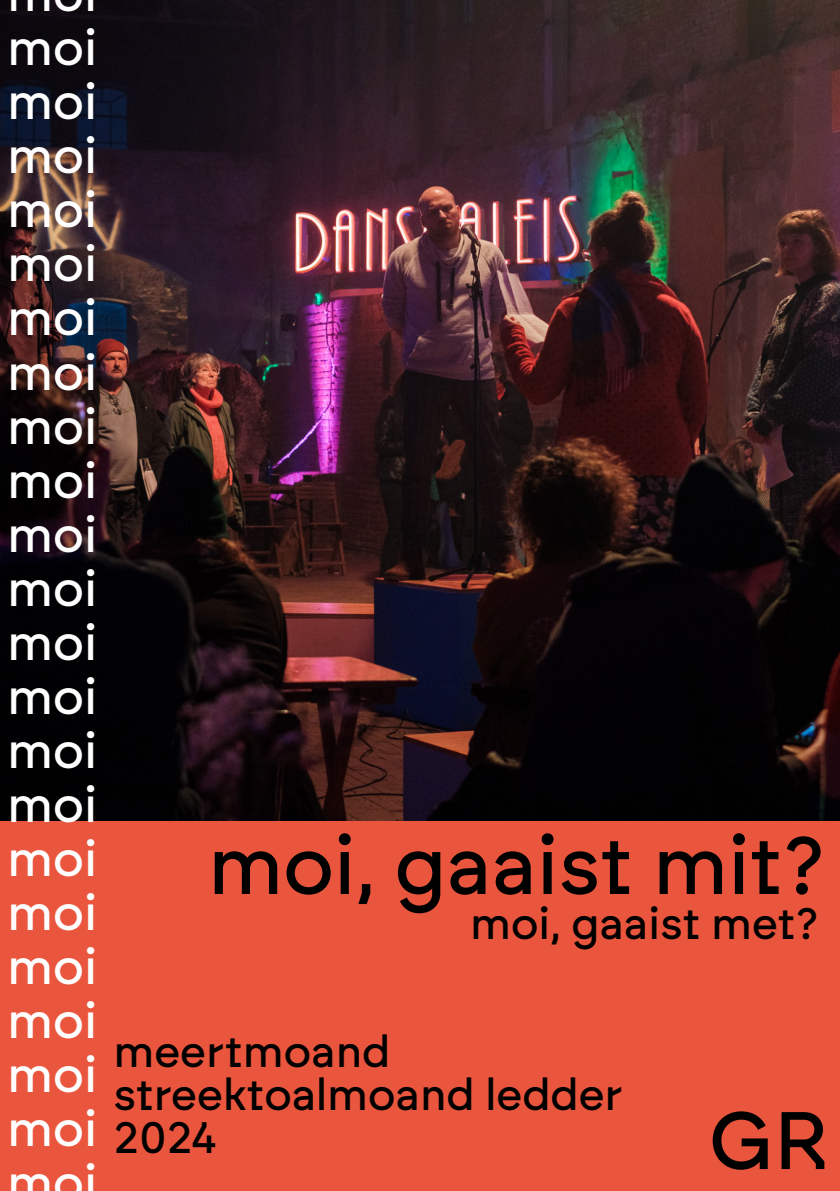
<style>
.page{position:relative;width:840px;height:1191px;background:#fff}
.page>*{position:absolute;margin:0;border:0;box-sizing:border-box;transform-origin:0 0}
.t1{font:500 81.4px "Brockmann";color:#000}
.t2{font:500 49.6px/54px "Brockmann";color:#fff;text-align:justify}
.t3{font:500 44px/43.4px "Brockmann";color:#000}
</style>
<div class="page">
<div style="left:0;top:1px;width:839px;height:1190px;background:#ea553d"></div>
<img style="left:0;top:0;width:839px;height:820px">
<p class="t2" style="left:7px;top:20px;width:91px">moi moi moi moi moi moi moi moi moi moi moi moi moi moi moi moi moi moi moi moi moi moi</p>
<h1 class="t1" style="left:208px;top:814px;width:618px">moi, gaaist mit?</h1>
<p class="t3" style="left:470px;top:901px;width:350px">moi, gaaist met?</p>
<p class="t3" style="left:113px;top:1028px;width:510px">meertmoand streektoalmoand ledder<br>2024</p>
<h1 class="t1" style="left:709px;top:1089px;width:120px">GR</h1>
</div>
